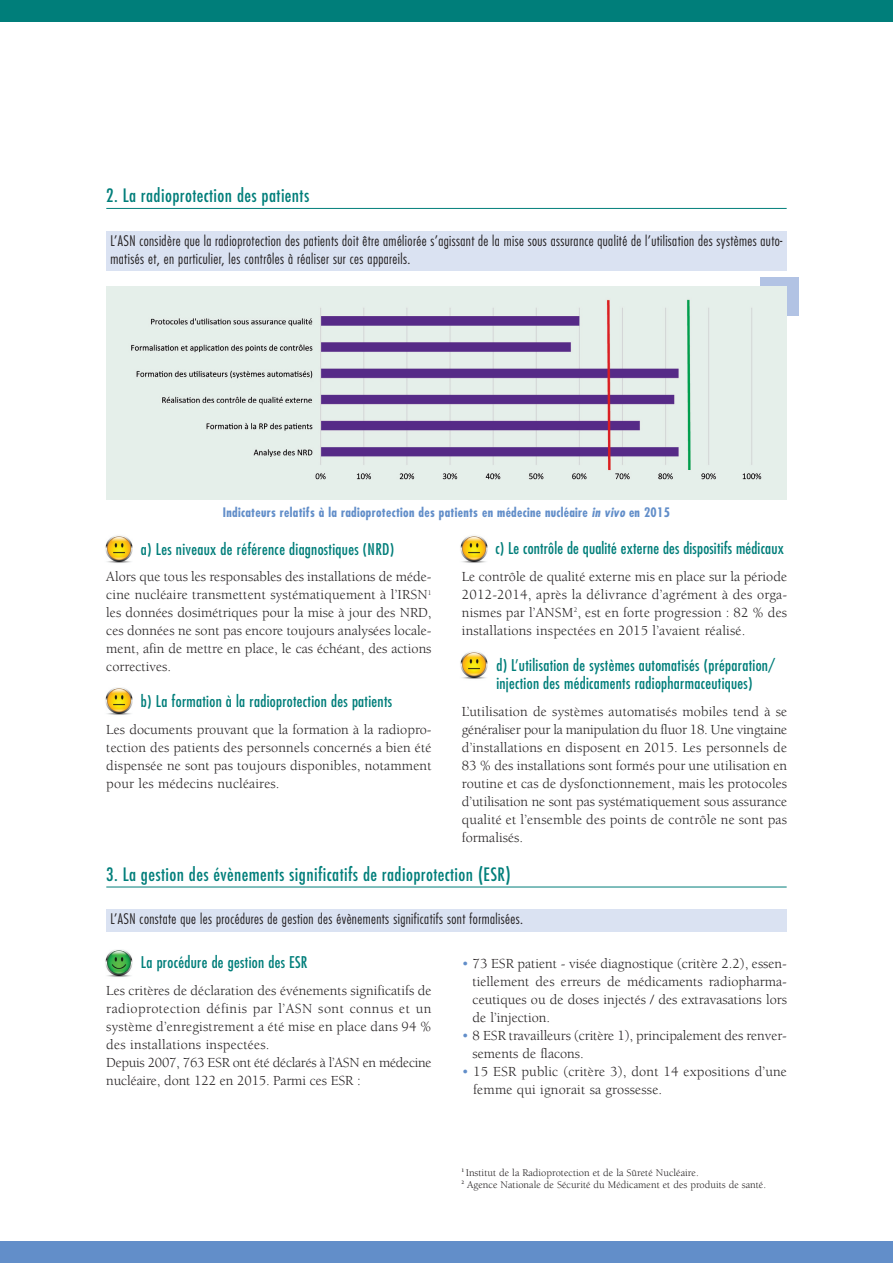
<style>
.page{position:relative;width:893px;height:1263px;background:#fff}
.page>*{position:absolute;margin:0;border:0;box-sizing:border-box;transform-origin:0 0}
.t1{font:500 condensed 18px "Futura";letter-spacing:.02em;color:#007e7a}
.t2{font:condensed 15.75px/18px "Futura";letter-spacing:.02em;color:#007e7a}
.t3{font:14.25px/18px "Berkeley";letter-spacing:.01em;color:#231f20;text-align:justify}
.t4{font:300 condensed 14.25px/18px "Futura";letter-spacing:.03em;color:#231f20}
.t5{font:700 condensed 12.75px "Futura";letter-spacing:.025em;color:#628ec9}
.t6{font:10.5px/12px "Berkeley";color:#231f20}
.s1{font-style:italic}
.s2{color:#628ec9}
</style>
<div class="page">
<div style="left:106px;top:231px;width:681px;height:39px;background:#dae2f2"></div>
<div style="left:0;top:0;width:893px;height:21px;background:#007e7a"></div>
<div style="left:0;top:1242px;width:893px;height:21px;background:#628ec9"></div>
<hr style="left:106px;top:208px;width:681px;height:1px;background:#007e7a">
<div style="left:106px;top:910px;width:681px;height:22px;background:#dae2f2"></div>
<hr style="left:106px;top:886px;width:681px;height:1px;background:#007e7a">
<img style="left:105px;top:536px;width:28px;height:27px">
<img style="left:105px;top:688px;width:28px;height:27px">
<img style="left:105px;top:950px;width:28px;height:27px">
<img style="left:460px;top:536px;width:28px;height:27px">
<img style="left:460px;top:652px;width:28px;height:27px">
<div style="left:760px;top:278px;width:38px;height:38px;background:#b2c3e4"></div>
<img style="left:106px;top:287px;width:681px;height:212px">
<p class="t1" style="left:106px;top:187px;width:204px">2. La radioprotection des patients</p>
<p class="t4" style="left:111px;top:232px;width:673px">L’ASN considère que la radioprotection des patients doit être améliorée s’agissant de la mise sous assurance qualité de l’utilisation des systèmes auto&shy;matisés et, en particulier, les contrôles à réaliser sur ces appareils.</p>
<p class="t5" style="left:223px;top:507px;width:448px">Indicateurs relatifs à la radioprotection des patients en médecine nucléaire <span class="s1">in vivo</span> en 2015</p>
<p class="t2" style="left:141px;top:541px;width:255px">a) Les niveaux de référence diagnostiques (NRD)</p>
<p class="t3" style="left:106px;top:569px;width:327px">Alors que tous les responsables des installations de méde&shy;cine nucléaire transmettent systématiquement à l’IRSN<sup>1 </sup>les données dosimétriques pour la mise à jour des NRD, ces données ne sont pas encore toujours analysées locale&shy;ment, afin de mettre en place, le cas échéant, des actions correctives.</p>
<p class="t2" style="left:141px;top:694px;width:253px">b) La formation à la radioprotection des patients</p>
<p class="t3" style="left:106px;top:721px;width:327px">Les documents prouvant que la formation à la radiopro&shy;tection des patients des personnels concernés a bien été dispensée ne sont pas toujours disponibles, notamment pour les médecins nucléaires.</p>
<p class="t2" style="left:495px;top:541px;width:290px">c) Le contrôle de qualité externe des dispositifs médicaux</p>
<p class="t3" style="left:462px;top:569px;width:327px">Le contrôle de qualité externe mis en place sur la période 2012-2014, après la délivrance d’agrément à des orga&shy;nismes par l’ANSM<sup>2</sup>, est en forte progression : 82 % des installations inspectées en 2015 l’avaient réalisé.</p>
<p class="t2" style="left:496px;top:657px;width:280px">d) L’utilisation de systèmes automatisés (préparation/ injection des médicaments radiopharmaceutiques)</p>
<p class="t3" style="left:462px;top:703px;width:327px">L’utilisation de systèmes automatisés mobiles tend à se généraliser pour la manipulation du fluor 18. Une vingtaine d’installations en disposent en 2015. Les personnels de 83 % des installations sont formés pour une utilisation en routine et cas de dysfonctionnement, mais les protocoles d’utilisation ne sont pas systématiquement sous assurance qualité et l’ensemble des points de contrôle ne sont pas formalisés.</p>
<p class="t1" style="left:106px;top:866px;width:406px">3. La gestion des évènements significatifs de radioprotection (ESR)</p>
<p class="t4" style="left:111px;top:911px;width:414px">L’ASN constate que les procédures de gestion des évènements significatifs sont formalisées.</p>
<p class="t2" style="left:141px;top:955px;width:168px">La procédure de gestion des ESR</p>
<p class="t3" style="left:106px;top:982px;width:327px;text-align:left">Les critères de déclaration des événements significatifs de radioprotection définis par l’ASN sont connus et un système d’enregistrement a été mise en place dans 94 % des installations inspectées.<br>Depuis 2007, 763 ESR ont été déclarés à l’ASN en médecine nucléaire, dont 122 en 2015. Parmi ces ESR :</p>
<p class="t3" style="left:473px;top:955px;width:316px;text-indent:-11px"><span class="s2">•</span> 73 ESR patient - visée diagnostique (critère 2.2), essen&shy;tiellement des erreurs de médicaments radiopharma&shy;ceutiques ou de doses injectés / des extravasations lors de l’injection.</p>
<p class="t3" style="left:473px;top:1027px;width:316px;text-indent:-11px"><span class="s2">•</span> 8 ESR travailleurs (critère 1), principalement des renver&shy;sements de flacons.</p>
<p class="t3" style="left:473px;top:1063px;width:315px;text-indent:-11px"><span class="s2">•</span> 15 ESR public (critère 3), dont 14 expositions d’une femme qui ignorait sa grossesse.</p>
<p class="t6" style="left:461px;top:1168px;width:306px"><sup>1</sup> Institut de la Radioprotection et de la Sûreté Nucléaire.<br><sup>2</sup> Agence Nationale de Sécurité du Médicament et des produits de santé.</p>
</div>
